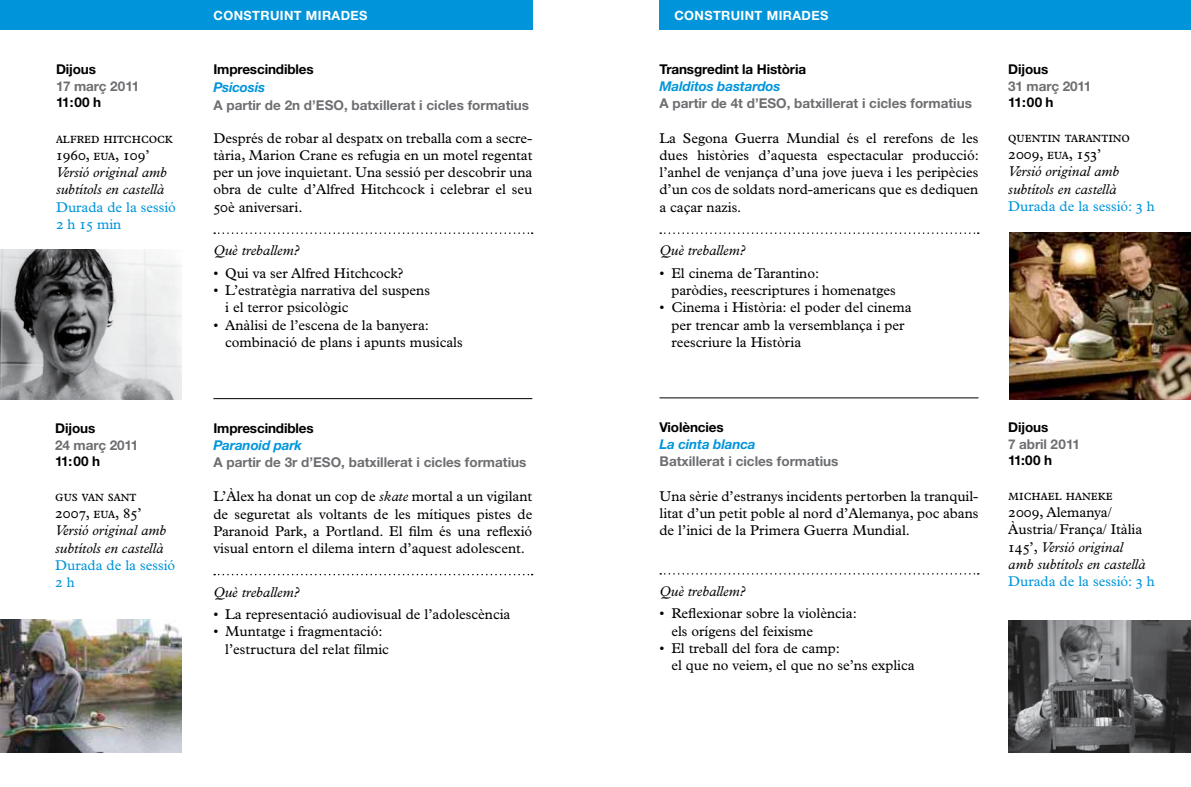
<style>
.page{position:relative;width:1191px;height:787px;background:#fff}
.page>*{position:absolute;margin:0;border:0;box-sizing:border-box;transform-origin:0 0}
.t1{font:14.25px/17.2px "Plantin";color:#000}
.t2{font:italic 14.25px/17.2px "Plantin";color:#000}
.t3{font:14.25px/17.2px "Plantin Exp";color:#000}
.t4{font:14.25px/17.2px "Plantin";color:#0095da}
.t5{font:14.25px "Plantin Exp";color:#0095da}
.t6{font:700 13.5px "Helvetica Neue LT";color:#6d6e71}
.t7{font:700 13.5px "Helvetica Neue LT";letter-spacing:-.01em;color:#000}
.t8{font:italic 700 13.5px "Helvetica Neue LT";letter-spacing:-.01em;color:#0095da}
.t9{font:700 12.75px "Helvetica Neue LT";letter-spacing:.03em;color:#fff}
.s1{font-family:"Plantin"}
.s2{font-family:"Plantin Exp"}
.s3{font-style:italic}
.s4{font-style:normal;color:#0095da}
.s5{font-family:"Plantin Exp";font-style:normal;color:#0095da}
.s6{font-family:"Plantin Exp";font-style:normal}
.s7{font-style:normal}
</style>
<div class="page">
<svg style="left:214px;top:232px;width:318px;height:2px"></svg>
<hr style="left:213px;top:398px;width:319px;height:1px;background:#000">
<svg style="left:214px;top:574px;width:318px;height:1px"></svg>
<img style="left:0;top:249px;width:181px;height:150px">
<img style="left:0;top:619px;width:181px;height:134px">
<div style="left:0;top:0;width:532px;height:30px;background:#0095da"></div>
<svg style="left:660px;top:232px;width:318px;height:2px"></svg>
<hr style="left:659px;top:397px;width:319px;height:1px;background:#000">
<svg style="left:660px;top:573px;width:318px;height:1px"></svg>
<img style="left:1009px;top:233px;width:182px;height:166px">
<img style="left:1008px;top:620px;width:183px;height:132px">
<div style="left:659px;top:0;width:532px;height:30px;background:#0095da"></div>
<p class="t7" style="left:56px;top:61px;width:42px">Dijous</p>
<p class="t6" style="left:56px;top:78px;width:85px">17 març 2011</p>
<p class="t7" style="left:56px;top:94px;width:47px">11:00 h</p>
<p class="t3" style="left:56px;top:130px;width:118px">alfred hitchcock<br>1960<span class="s1">,</span> eua, 109<span class="s1">’</span></p>
<p class="t2" style="left:56px;top:163px;width:112px">Versió original amb subtítols en castellà</p>
<p class="t4" style="left:56px;top:198px;width:121px">Durada de la sessió<br><span class="s2">2</span> h <span class="s2">15</span> min</p>
<p class="t7" style="left:55px;top:420px;width:42px">Dijous</p>
<p class="t6" style="left:55px;top:436px;width:84px">24 març 2011</p>
<p class="t7" style="left:55px;top:453px;width:46px">11:00 h</p>
<p class="t3" style="left:55px;top:488px;width:88px">gus van sant<br>2007<span class="s1">,</span> eua, 85<span class="s1">’</span></p>
<p class="t2" style="left:55px;top:521px;width:112px">Versió original amb subtítols en castellà</p>
<p class="t4" style="left:55px;top:556px;width:121px">Durada de la sessió</p>
<p class="t5" style="left:55px;top:576px;width:21px">2 <span class="s1">h</span></p>
<p class="t9" style="left:214px;top:7px;width:119px">Construint mirades</p>
<p class="t7" style="left:213px;top:61px;width:102px">Imprescindibles</p>
<p class="t8" style="left:213px;top:79px;width:53px">Psicosis</p>
<p class="t6" style="left:213px;top:97px;width:317px">A partir de 2n d’ESO, batxillerat i cicles formatius</p>
<p class="t1" style="left:213px;top:129px;width:320px;text-align:justify">Després de robar al despatx on treballa com a secre&shy;tària, Marion Crane es refugia en un motel regentat per un jove inquietant. Una sessió per descobrir una obra de culte d’Alfred Hitchcock i celebrar el seu <span class="s2">50</span>è aniversari.</p>
<p class="t2" style="left:213px;top:241px;width:88px">Què treballem?</p>
<p class="t1" style="left:213px;top:264px;width:191px">• Qui va ser Alfred Hitchcock?</p>
<p class="t1" style="left:225px;top:281px;width:206px;text-indent:-12px">• L’estratègia narrativa del suspens i el terror psicològic</p>
<p class="t1" style="left:225px;top:316px;width:239px;text-indent:-12px">• Anàlisi de l’escena de la banyera: combinació de plans i apunts musicals</p>
<p class="t7" style="left:213px;top:420px;width:102px">Imprescindibles</p>
<p class="t8" style="left:213px;top:436px;width:90px">Paranoid park</p>
<p class="t6" style="left:213px;top:453px;width:314px">A partir de 3r d’ESO, batxillerat i cicles formatius</p>
<p class="t1" style="left:213px;top:488px;width:320px;text-align:justify">L’Àlex ha donat un cop de <span class="s3">skate</span> mortal a un vigilant de seguretat als voltants de les mítiques pistes de Paranoid Park, a Portland. El film és una reflexió visual entorn el dilema intern d’aquest adolescent.</p>
<p class="t2" style="left:213px;top:583px;width:88px">Què treballem?</p>
<p class="t1" style="left:213px;top:605px;width:298px">• La representació audiovisual de l’adolescència</p>
<p class="t1" style="left:225px;top:623px;width:165px;text-indent:-12px">• Muntatge i fragmentació: l’estructura del relat fílmic</p>
<p class="t9" style="left:674px;top:7px;width:119px">Construint mirades</p>
<p class="t7" style="left:659px;top:61px;width:148px">Transgredint la Història</p>
<p class="t8" style="left:659px;top:78px;width:122px">Malditos bastardos</p>
<p class="t6" style="left:659px;top:95px;width:314px">A partir de 4t d’ESO, batxillerat i cicles formatius</p>
<p class="t1" style="left:659px;top:129px;width:321px;text-align:justify">La Segona Guerra Mundial és el rerefons de les dues històries d’aquesta espectacular producció: l’anhel de venjança d’una jove jueva i les peripècies d’un cos de soldats nord-americans que es dediquen a caçar nazis.</p>
<p class="t2" style="left:659px;top:241px;width:88px">Què treballem?</p>
<p class="t1" style="left:671px;top:264px;width:226px;text-indent:-12px">• El cinema de Tarantino:<br>paròdies, reescriptures i homenatges</p>
<p class="t1" style="left:671px;top:299px;width:242px;text-indent:-12px">• Cinema i Història: el poder del cinema per trencar amb la versemblança i per reescriure la Història</p>
<p class="t7" style="left:1008px;top:61px;width:42px">Dijous</p>
<p class="t6" style="left:1008px;top:78px;width:84px">31 març 2011</p>
<p class="t7" style="left:1008px;top:94px;width:47px">11:00 h</p>
<p class="t3" style="left:1008px;top:129px;width:123px">quentin tarantino<br>2009<span class="s1">,</span> eua, 153<span class="s1">’</span></p>
<p class="t2" style="left:1008px;top:163px;width:148px">Versió original amb subtítols en castellà<br><span class="s4">Durada de la sessió:</span> <span class="s5">3</span> <span class="s4">h</span></p>
<p class="t7" style="left:659px;top:419px;width:66px">Violències</p>
<p class="t8" style="left:659px;top:435px;width:98px">La cinta blanca</p>
<p class="t6" style="left:659px;top:453px;width:180px">Batxillerat i cicles formatius</p>
<p class="t1" style="left:659px;top:487px;width:320px;text-align:justify">Una sèrie d’estranys incidents pertorben la tranquil· litat d’un petit poble al nord d’Alemanya, poc abans de l’inici de la Primera Guerra Mundial.</p>
<p class="t2" style="left:659px;top:582px;width:88px">Què treballem?</p>
<p class="t1" style="left:671px;top:605px;width:187px;text-indent:-12px">• Reflexionar sobre la violència: els orígens del feixisme</p>
<p class="t1" style="left:671px;top:639px;width:245px;text-indent:-12px">• El treball del fora de camp:<br>el que no veiem, el que no se’ns explica</p>
<p class="t7" style="left:1008px;top:419px;width:42px">Dijous</p>
<p class="t6" style="left:1008px;top:435px;width:73px">7 abril 2011</p>
<p class="t7" style="left:1008px;top:452px;width:45px">11:00 h</p>
<p class="t3" style="left:1008px;top:487px;width:106px">michael haneke</p>
<p class="t2" style="left:1008px;top:503px;width:148px"><span class="s6">2009</span><span class="s7">, Alemanya/<br>Àustria/ França/ Itàlia<br></span><span class="s6">145</span><span class="s7">’,</span> Versió original<br>amb subtítols en castellà<br><span class="s4">Durada de la sessió:</span> <span class="s5">3</span> <span class="s4">h</span></p>
</div>
